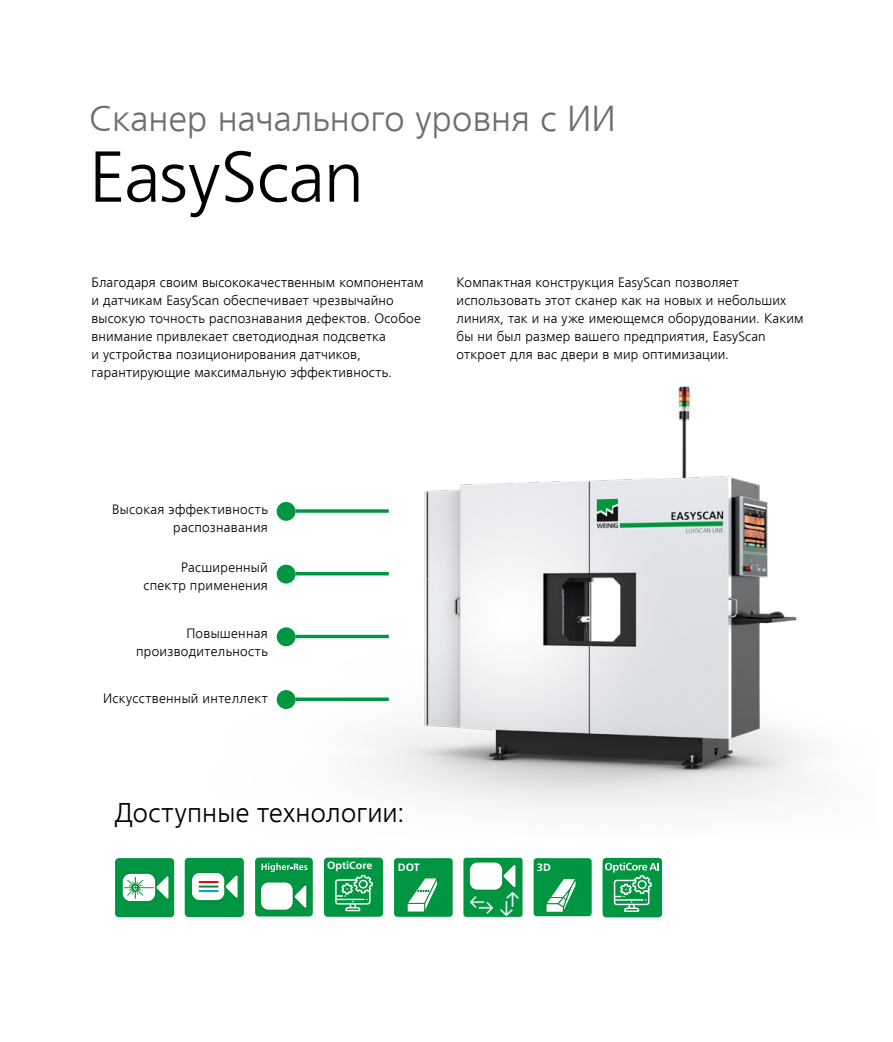
<style>
.page{position:relative;width:893px;height:1042px;background:#fff}
.page>*{position:absolute;margin:0;border:0;box-sizing:border-box;transform-origin:0 0}
.t1{font:300 72px "Frutiger LTCYR";letter-spacing:-.005em;color:#000}
.t2{font:300 36px "Frutiger LTCYR";letter-spacing:.005em;color:#706f6f}
.t3{font:300 27px "Frutiger LTCYR";letter-spacing:.01em;color:#000}
.t4{font:300 13.5px/18px "Frutiger LTCYR";letter-spacing:.015em;color:#000;text-align:right}
.t5{font:700 10.65px "Frutiger Neue LT Pro";color:#fff}
</style>
<div class="page">
<img style="left:276px;top:386px;width:534px;height:423px">
<div style="left:533px;top:858px;width:59px;height:59px;background:#009641;border-radius:4px"></div>
<div style="left:533px;top:858px;width:59px;height:59px;border:1px solid #fff;border-radius:4px"></div>
<svg style="left:546px;top:879px;width:30px;height:34px"></svg>
<div style="left:603px;top:858px;width:59px;height:59px;background:#009641;border-radius:4px"></div>
<svg style="left:605px;top:862px;width:54px;height:50px"></svg>
<div style="left:324px;top:857px;width:59px;height:60px;background:#009641;border-radius:4px"></div>
<svg style="left:335px;top:875px;width:38px;height:36px"></svg>
<div style="left:463px;top:858px;width:60px;height:59px;background:#009641;border-radius:3px"></div>
<div style="left:469px;top:862px;width:34px;height:28px;background:#fff;border-radius:8px"></div>
<div style="left:468px;top:861px;width:35px;height:30px;border:1px solid #008d36;border-radius:8px"></div>
<svg style="left:501px;top:864px;width:15px;height:24px"></svg>
<img style="left:470px;top:896px;width:23px;height:18px">
<img style="left:500px;top:892px;width:18px;height:23px">
<div style="left:394px;top:858px;width:59px;height:59px;background:#009641;border-radius:4px"></div>
<div style="left:393px;top:858px;width:60px;height:59px;border:1px solid #fff;border-radius:4px"></div>
<svg style="left:407px;top:878px;width:31px;height:35px"></svg>
<div style="left:255px;top:857px;width:58px;height:59px;background:#009641;border-radius:4px"></div>
<div style="left:260px;top:882px;width:33px;height:28px;background:#fff;border-radius:8px"></div>
<div style="left:260px;top:881px;width:34px;height:30px;border:1px solid #008d36;border-radius:8px"></div>
<svg style="left:292px;top:884px;width:15px;height:24px"></svg>
<svg style="left:262px;top:863px;width:45px;height:9px"></svg>
<div style="left:185px;top:858px;width:59px;height:59px;background:#009641;border-radius:4px"></div>
<div style="left:191px;top:872px;width:34px;height:29px;background:#fff;border-radius:8px"></div>
<div style="left:191px;top:871px;width:35px;height:30px;border:1px solid #008d36;border-radius:8px"></div>
<svg style="left:223px;top:873px;width:15px;height:26px"></svg>
<div style="left:198px;top:880px;width:21px;height:3px;border:1px solid #fff"></div>
<div style="left:198px;top:889px;width:21px;height:4px;border:1px solid #fff"></div>
<div style="left:115px;top:858px;width:59px;height:59px;background:#009641;border-radius:4px"></div>
<svg style="left:122px;top:873px;width:34px;height:29px"></svg>
<div style="left:121px;top:872px;width:35px;height:30px;border:1px solid #008d36;border-radius:8px"></div>
<svg style="left:154px;top:876px;width:15px;height:23px"></svg>
<img style="left:125px;top:876px;width:28px;height:22px">
<h2 class="t2" style="left:89px;top:100px;width:528px">Сканер начального уровня с ИИ</h2>
<h1 class="t1" style="left:89px;top:139px;width:276px">EasyScan</h1>
<p class="t4" style="left:91px;top:273px;width:334px;text-align:left">Благодаря своим высококачественным компонентам и датчикам EasyScan обеспечивает чрезвычайно высокую точность распознавания дефектов. Особое внимание привлекает светодиодная подсветка<br>и устройства позиционирования датчиков, гарантирующие максимальную эффективность.</p>
<p class="t4" style="left:457px;top:273px;width:349px;text-align:left">Компактная конструкция EasyScan позволяет использовать этот сканер как на новых и небольших линиях, так и на уже имеющемся оборудовании. Каким бы ни был размер вашего предприятия, EasyScan откроет для вас двери в мир оптимизации.</p>
<p class="t4" style="left:112px;top:501px;width:157px">Высокая эффективность распознавания</p>
<p class="t4" style="left:143px;top:558px;width:126px">Расширенный спектр применения</p>
<p class="t4" style="left:136px;top:624px;width:133px">Повышенная производительность</p>
<p class="t4" style="left:103px;top:689px;width:166px">Искусственный интеллект</p>
<h3 class="t3" style="left:115px;top:798px;width:291px">Доступные технологии:</h3>
<p class="t5" style="left:327px;top:859px;width:47px">OptiCore</p>
<p class="t5" style="left:398px;top:860px;width:23px">DOT</p>
<p class="t5" style="left:537px;top:860px;width:16px">3D</p>
</div>
